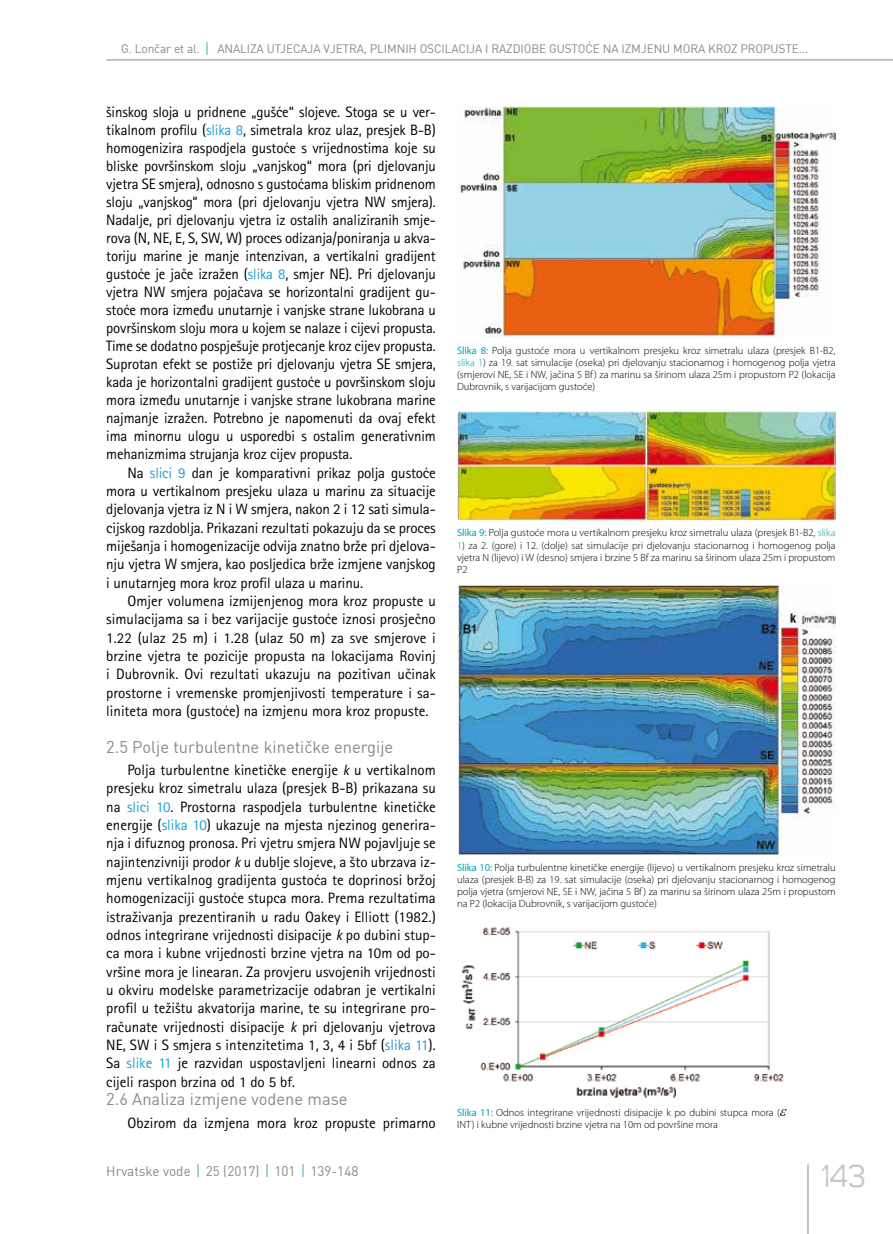
<style>
.page{position:relative;width:893px;height:1234px;background:#fff}
.page>*{position:absolute;margin:0;border:0;box-sizing:border-box;transform-origin:0 0}
.t1{font:300 36px "Teen";color:#c6c7c8}
.t2{font:16.5px "DIN";color:#87888a}
.t3{font:15px/18.3px "Rotis Sans Serifklemy";color:#000;text-align:justify}
.t4{font:13.5px "DIN";color:#87888a}
.t5{font:12px "DIN";letter-spacing:-.01em;color:#87888a}
.t6{font:300 10.5px/12px "Myriad Pro";color:#000;text-align:justify}
.s1{color:#1c9dd8}
.s2{font-style:italic}
.s3{font-weight:400;color:#00a5b7}
.s4{color:#00a5b7}
</style>
<div class="page">
<hr style="left:808px;top:1164px;width:1px;height:69px;background:#87888a">
<hr style="left:106px;top:60px;width:787px;height:1px;background:#87888a">
<svg style="left:198px;top:1164px;width:1px;height:12px"></svg>
<svg style="left:266px;top:1164px;width:2px;height:12px"></svg>
<svg style="left:302px;top:1164px;width:2px;height:12px"></svg>
<svg style="left:206px;top:42px;width:2px;height:12px"></svg>
<img style="left:458px;top:106px;width:377px;height:231px">
<img style="left:457px;top:585px;width:378px;height:269px">
<img style="left:461px;top:927px;width:323px;height:171px">
<svg style="left:780px;top:1109px;width:7px;height:6px"></svg>
<img style="left:457px;top:410px;width:378px;height:110px">
<p class="t5" style="left:121px;top:41px;width:80px">G. Lončar et al.</p>
<p class="t5" style="left:217px;top:41px;width:91px">Analiza utj ecaja</p>
<p class="t5" style="left:323px;top:41px;width:441px">vj etra, plimnih oscilacija i razdiobe gustoće na izmj enu mora kroz PROPU</p>
<p class="t5" style="left:779px;top:41px;width:31px">STE...</p>
<p class="t3" style="left:106px;top:102px;width:331px">šinskog sloja u pridnene „gušće“ slojeve. Stoga se u ver&shy;tikalnom profilu (<span class="s1">slika 8</span>, simetrala kroz ulaz, presjek B-B) homogenizira raspodjela gustoće s vrijednostima koje su bliske površinskom sloju „vanjskog“ mora (pri djelovanju vjetra SE smjera), odnosno s gustoćama bliskim pridnenom sloju „vanjskog“ mora (pri djelovanju vjetra NW smjera).<br>Nadalje, pri djelovanju vjetra iz ostalih analiziranih smje&shy;rova (N, NE, E, S, SW, W) proces odizanja/poniranja u akva&shy;toriju marine je manje intenzivan, a vertikalni gradijent gustoće je jače izražen (<span class="s1">slika 8</span>, smjer NE). Pri djelovanju vjetra NW smjera pojačava se horizontalni gradijent gu&shy;stoće mora između unutarnje i vanjske strane lukobrana u površinskom sloju mora u kojem se nalaze i cijevi propusta.<br>Time se dodatno pospješuje protjecanje kroz cijev propusta.<br>Suprotan efekt se postiže pri djelovanju vjetra SE smjera, kada je horizontalni gradijent gustoće u površinskom sloju mora između unutarnje i vanjske strane lukobrana marine najmanje izražen. Potrebno je napomenuti da ovaj efekt ima minornu ulogu u usporedbi s ostalim generativnim mehanizmima strujanja kroz cijev propusta.</p>
<p class="t3" style="left:106px;top:463px;width:331px;text-indent:21px">Na <span class="s1">slici 9</span> dan je komparativni prikaz polja gustoće mora u vertikalnom presjeku ulaza u marinu za situacije djelovanja vjetra iz N i W smjera, nakon 2 i 12 sati simula&shy;cijskog razdoblja. Prikazani rezultati pokazuju da se proces miješanja i homogenizacije odvija znatno brže pri djelova&shy;nju vjetra W smjera, kao posljedica brže izmjene vanjskog i unutarnjeg mora kroz profil ulaza u marinu.</p>
<p class="t3" style="left:106px;top:591px;width:331px;text-indent:21px">Omjer volumena izmijenjenog mora kroz propuste u simulacijama sa i bez varijacije gustoće iznosi prosječno 1.22 (ulaz 25 m) i 1.28 (ulaz 50 m) za sve smjerove i brzine vjetra te pozicije propusta na lokacijama Rovinj i Dubrovnik. Ovi rezultati ukazuju na pozitivan učinak prostorne i vremenske promjenjivosti temperature i sa&shy;liniteta mora (gustoće) na izmjenu mora kroz propuste.</p>
<p class="t2" style="left:106px;top:735px;width:288px">2.5 Polje turbulentne kinetičke energije</p>
<p class="t3" style="left:106px;top:760px;width:331px;text-indent:21px">Polja turbulentne kinetičke energije <span class="s2">k</span> u vertikalnom presjeku kroz simetralu ulaza (presjek B-B) prikazana su na <span class="s1">slici 10</span>. Prostorna raspodjela turbulentne kinetičke energije (<span class="s1">slika 10</span>) ukazuje na mjesta njezinog generira&shy;nja i difuznog pronosa. Pri vjetru smjera NW pojavljuje se najintenzivniji prodor <span class="s2">k</span> u dublje slojeve, a što ubrzava iz&shy;mjenu vertikalnog gradijenta gustoća te doprinosi bržoj homogenizaciji gustoće stupca mora. Prema rezultatima istraživanja prezentiranih u radu Oakey i Elliott (1982.) odnos integrirane vrijednosti disipacije <span class="s2">k</span> po dubini stup&shy;ca mora i kubne vrijednosti brzine vjetra na 10m od po&shy;vršine mora je linearan. Za provjeru usvojenih vrijednosti u okviru modelske parametrizacije odabran je vertikalni profil u težištu akvatorija marine, te su integrirane pro&shy;računate vrijednosti disipacije <span class="s2">k</span> pri djelovanju vjetrova NE, SW i S smjera s intenzitetima 1, 3, 4 i 5bf (<span class="s1">slika 11</span>).<br>Sa <span class="s1">slike 11</span> je razvidan uspostavljeni linearni odnos za cijeli raspon brzina od 1 do 5 bf.</p>
<p class="t2" style="left:106px;top:1087px;width:243px">2.6 Analiza izmjene vodene mase</p>
<p class="t3" style="left:128px;top:1112px;width:310px">Obzirom da izmjena mora kroz propuste primarno</p>
<p class="t4" style="left:106px;top:1161px;width:254px">Hrvatske vode 25 (2017) 101 139-148</p>
<p class="t6" style="left:457px;top:344px;width:380px"><span class="s3">Slika 8:</span> Polja gustoće mora u vertikalnom presjeku kroz simetralu ulaza (presjek B1-B2, <span class="s4">slika 1</span>) za 19. sat simulacije (oseka) pri djelovanju stacionarnog i homogenog polja vjetra (smjerovi NE, SE i NW, jačina 5 Bf ) za marinu sa širinom ulaza 25m i propustom P2 (lokacija Dubrovnik, s varijacijom gustoće)</p>
<p class="t6" style="left:457px;top:526px;width:380px"><span class="s3">Slika 9:</span> Polja gustoće mora u vertikalnom presjeku kroz simetralu ulaza (presjek B1-B2, <span class="s4">slika</span></p>
<p class="t6" style="left:457px;top:538px;width:380px"><span class="s4">1</span>) za 2. (gore) i 12. (dolje) sat simulacije pri djelovanju stacionarnog i homogenog polja vjetra N (lijevo) i W (desno) smjera i brzine 5 Bf za marinu sa širinom ulaza 25m i propustom P2</p>
<p class="t6" style="left:457px;top:860px;width:380px"><span class="s3">Slika 10:</span> Polja turbulentne kinetičke energije (lijevo) u vertikalnom presjeku kroz simetralu ulaza (presjek B-B) za 19. sat simulacije (oseka) pri djelovanju stacionarnog i homogenog polja vjetra (smjerovi NE, SE i NW, jačina 5 Bf ) za marinu sa širinom ulaza 25m i propustom na P2 (lokacija Dubrovnik, s varijacijom gustoće)</p>
<p class="t6" style="left:457px;top:1105px;width:324px"><span class="s3">Slika 11:</span> Odnos integrirane vrijednosti disipacije k po dubini stupca mora (<br>INT) i kubne vrijednosti brzine vjetra na 10m od površine mora</p>
<h1 class="t1" style="left:821px;top:1156px;width:46px">143</h1>
</div>
